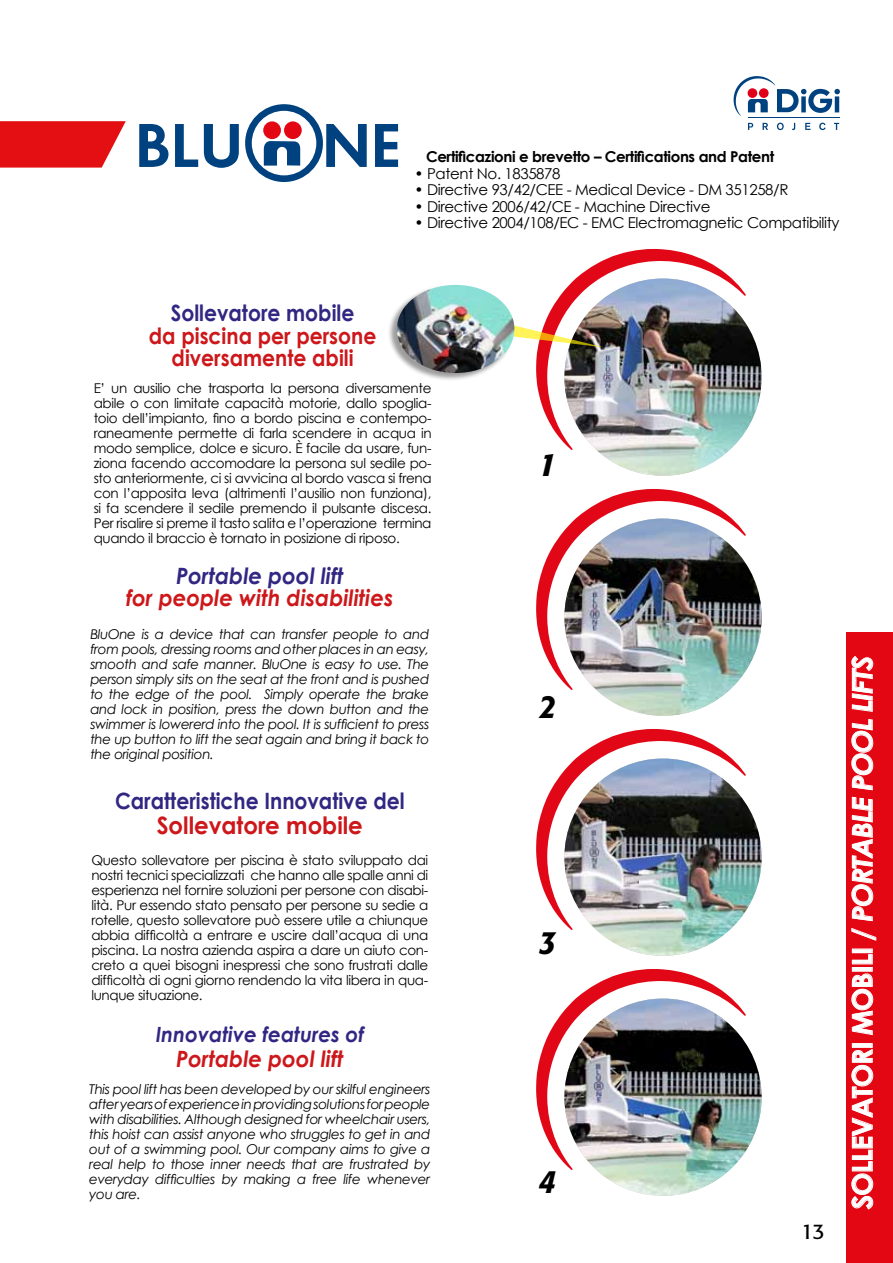
<style>
.page{position:relative;width:893px;height:1263px;background:#fff}
.page>*{position:absolute;margin:0;border:0;box-sizing:border-box;transform-origin:0 0}
.t1{font:italic 500 condensed 33.45px "Formata";color:#000}
.t2{font:700 27.6px "Century Gothic";letter-spacing:-.025em;color:#fff}
.t3{font:700 24px "Century Gothic";color:#cd171a;scale:.95 1}
.t4{font:700 22.5px "Century Gothic";color:#312783;scale:.9 1}
.t5{font:italic 700 22.5px "Century Gothic";color:#cd171a;scale:.95 1}
.t6{font:700 22.5px/22.2px "Century Gothic";color:#cd171a;text-align:center;scale:.9 1}
.t7{font:italic 700 22.5px "Century Gothic";color:#312783;scale:.95 1}
.t8{font:italic 700 21px "Century Gothic";color:#312783;scale:.95 1}
.t9{font:21px "Formata";color:#000}
.t10{font:15px "Century Gothic";letter-spacing:-.025em;color:#000}
.t11{font:700 15px "Century Gothic";letter-spacing:-.025em;color:#000}
.t12{font:13.5px/15px "Century Gothic";letter-spacing:-.025em;color:#000;text-align:justify}
.t13{font:italic 13.5px/15px "Century Gothic";letter-spacing:-.025em;color:#000;text-align:justify}
.s1{font-style:italic}
</style>
<div class="page">
<img style="left:536px;top:489px;width:226px;height:227px">
<img style="left:536px;top:729px;width:226px;height:227px">
<img style="left:536px;top:969px;width:226px;height:227px">
<svg style="left:139px;top:124px;width:29px;height:43px"></svg>
<svg style="left:175px;top:124px;width:23px;height:43px"></svg>
<svg style="left:204px;top:124px;width:35px;height:44px"></svg>
<svg style="left:245px;top:104px;width:122px;height:78px"></svg>
<svg style="left:375px;top:124px;width:23px;height:43px"></svg>
<img style="left:514px;top:249px;width:248px;height:227px">
<div style="left:846px;top:632px;width:47px;height:631px;background:#e30613"></div>
<svg style="left:851px;top:1049px;width:22px;height:161px"></svg>
<div style="left:852px;top:1043px;width:21px;height:5px;border:1px solid #fff"></div>
<svg style="left:851px;top:973px;width:22px;height:62px"></svg>
<div style="left:852px;top:967px;width:21px;height:5px;border:1px solid #fff"></div>
<svg style="left:852px;top:954px;width:21px;height:11px"></svg>
<svg style="left:851px;top:927px;width:26px;height:14px"></svg>
<svg style="left:851px;top:796px;width:22px;height:125px"></svg>
<svg style="left:851px;top:719px;width:22px;height:71px"></svg>
<svg style="left:851px;top:656px;width:22px;height:56px"></svg>
<div style="left:387px;top:284px;width:127px;height:97px;background:#000;opacity:.39"></div>
<img style="left:397px;top:285px;width:117px;height:88px">
<svg style="left:0;top:121px;width:126px;height:47px;background:#e6292c"></svg>
<svg style="left:748px;top:123px;width:5px;height:7px"></svg>
<svg style="left:763px;top:123px;width:5px;height:7px"></svg>
<svg style="left:777px;top:123px;width:7px;height:7px"></svg>
<svg style="left:792px;top:123px;width:3px;height:7px"></svg>
<svg style="left:805px;top:123px;width:5px;height:7px"></svg>
<svg style="left:819px;top:123px;width:7px;height:7px"></svg>
<svg style="left:834px;top:123px;width:5px;height:7px"></svg>
<hr style="left:748px;top:117px;width:91px;height:1px;background:#004280">
<svg style="left:734px;top:76px;width:106px;height:40px"></svg>
<p class="t11" style="left:426px;top:147px;width:350px">Certificazioni e brevetto – Certifications and Patent</p>
<p class="t10" style="left:415px;top:164px;width:147px">• Patent No. 1835878</p>
<p class="t10" style="left:415px;top:181px;width:375px">• Directive 93/42/CEE - Medical Device - DM 351258/R</p>
<p class="t10" style="left:415px;top:197px;width:297px">• Directive 2006/42/CE - Machine Directive</p>
<p class="t10" style="left:415px;top:214px;width:426px">• Directive 2004/108/EC - EMC Electromagnetic Compatibility</p>
<h3 class="t4" style="left:171px;top:299px;width:205px">Sollevatore mobile</h3>
<h3 class="t6" style="left:149px;top:324px;width:254px">da piscina per persone diversamente abili</h3>
<p class="t12" style="left:94px;top:380px;width:339px">E’ un ausilio che trasporta la persona diversamente abile o con limitate capacità motorie, dallo spoglia&shy;toio dell’impianto, fino a bordo piscina e contempo&shy;raneamente permette di farla scendere in acqua in modo semplice, dolce e sicuro. È facile da usare, fun&shy;ziona facendo accomodare la persona sul sedile po&shy;sto anteriormente, ci si avvicina al bordo vasca si frena con l’apposita leva (altrimenti l’ausilio non funziona), si fa scendere il sedile premendo il pulsante discesa.<br>Per risalire si preme il tasto salita e l’operazione termina quando il braccio è tornato in posizione di riposo.</p>
<h3 class="t7" style="left:176px;top:561px;width:177px">Portable pool lift</h3>
<h3 class="t5" style="left:126px;top:583px;width:283px">for people with disabilities</h3>
<p class="t13" style="left:90px;top:626px;width:340px">BluOne is a device that can transfer people to and from pools, dressing rooms and other places in an easy, smooth and safe manner. BluOne is easy to use. The person simply sits on the seat at the front and is pushed to the edge of the pool. Simply operate the brake and lock in position, press the down button and the swimmer is lowererd into the pool. It is sufficient to press the up button to lift the seat again and bring it back to the original position.</p>
<h3 class="t4" style="left:115px;top:786px;width:323px">Caratteristiche Innovative del</h3>
<h3 class="t3" style="left:157px;top:811px;width:218px">Sollevatore mobile</h3>
<p class="t12" style="left:91px;top:852px;width:339px">Questo sollevatore per piscina è stato sviluppato dai nostri tecnici specializzati che hanno alle spalle anni di esperienza nel fornire soluzioni per persone con disabi&shy;lità. Pur essendo stato pensato per persone su sedie a rotelle, questo sollevatore può essere utile a chiunque abbia difficoltà a entrare e uscire dall’acqua di una piscina. La nostra azienda aspira a dare un aiuto con&shy;creto a quei bisogni inespressi che sono frustrati dalle difficoltà di ogni giorno rendendo la vita libera in qua&shy;lunque situazione.</p>
<h3 class="t8" style="left:156px;top:1020px;width:221px">Innovative features of</h3>
<h3 class="t5" style="left:176px;top:1045px;width:177px">Portable pool lift</h3>
<p class="t13" style="left:89px;top:1082px;width:343px">This pool lift has been developed by our skilful engineers after years of experience in providing solutions for people with disabilities. Although designed for wheelchair users, this hoist can assist anyone who struggles to get in and out of a swimming pool. Our company aims to give a real help to those inner needs that are frustrated by everyday difficulties by making a free life whenever you are.</p>
<h1 class="t1" style="left:539px;top:444px;width:18px">1</h1>
<h1 class="t1" style="left:539px;top:686px;width:18px">2</h1>
<h1 class="t1" style="left:539px;top:922px;width:18px">3</h1>
<h1 class="t1" style="left:539px;top:1161px;width:18px">4</h1>
<h3 class="t9" style="left:801px;top:1219px;width:25px">13</h3>
<h2 class="t2" style="left:845px;top:1209px;width:555px;rotate:-90deg">SOLLEVATORI MOBILI / <span class="s1">PORTABLE POOL LIFTS</span></h2>
</div>
